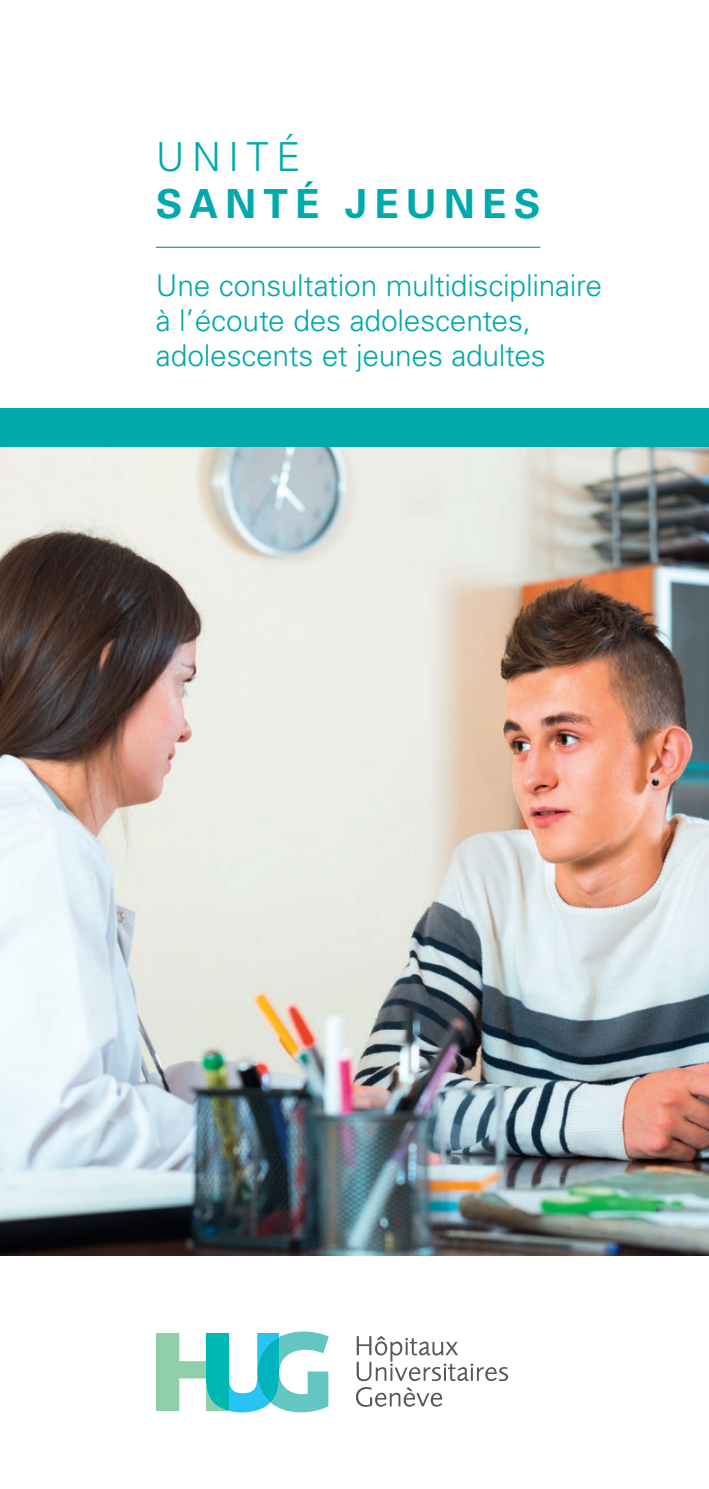
<style>
.page{position:relative;width:709px;height:1489px;background:#fff}
.page>*{position:absolute;margin:0;border:0;box-sizing:border-box;transform-origin:0 0}
.t1{font:700 40px "Univers LT Std";letter-spacing:.175em;color:#00a9ab}
.t2{font:300 40px "Univers LT Std";letter-spacing:.18em;color:#00a9ab}
.t3{font:300 30px/35px "Univers LT Std";letter-spacing:-.01em;color:#00a9ab}
</style>
<div class="page">
<img style="left:0;top:446px;width:709px;height:808px">
<div style="left:0;top:407px;width:709px;height:39px;background:#00a9ab"></div>
<hr style="left:156px;top:247px;width:384px;height:1px;background:#00a9ab">
<svg style="left:156px;top:1331px;width:173px;height:81px"></svg>
<svg style="left:356px;top:1336px;width:152px;height:44px"></svg>
<svg style="left:356px;top:1387px;width:86px;height:19px"></svg>
<h1 class="t2" style="left:156px;top:132px;width:146px">UNITÉ</h1>
<h1 class="t1" style="left:156px;top:181px;width:386px">SANTÉ JEUNES</h1>
<p class="t3" style="left:156px;top:268px;width:447px">Une consultation multidisciplinaire à l’écoute des adolescentes, adolescents et jeunes adultes</p>
</div>
